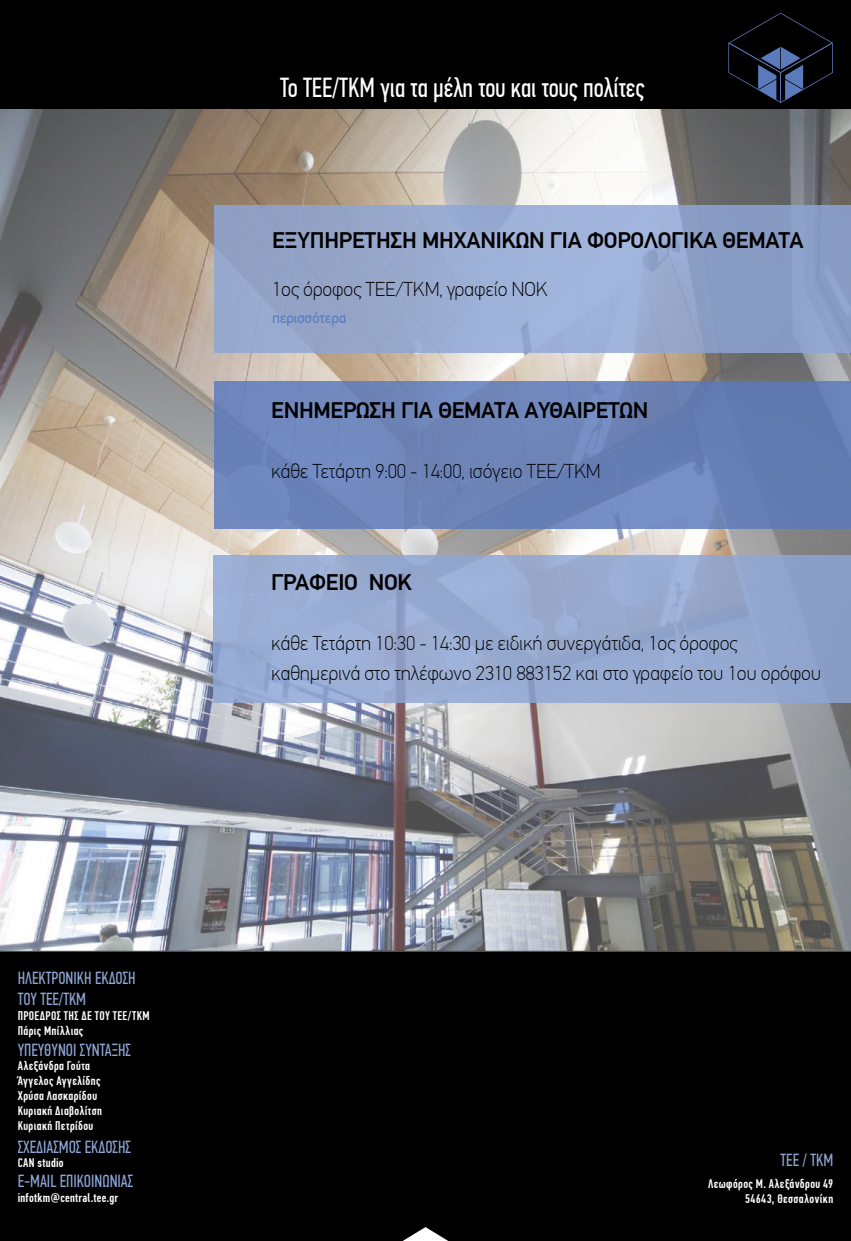
<style>
.page{position:relative;width:851px;height:1241px;background:#fff}
.page>*{position:absolute;margin:0;border:0;box-sizing:border-box;transform-origin:0 0}
.t1{font:27.5px "PF Din Text Comp Pro";color:#fff}
.t2{font:500 22.5px "PF Din Text Pro";letter-spacing:-.01em;color:#000}
.t3{font:100 20px/30px "PF Din Text Pro";letter-spacing:-.01em;color:#000}
.t4{font:17.5px/21px "PF Din Text Comp Pro";color:#8ea6d6}
.t5{font:15px "PF Din Text Pro";letter-spacing:-.01em;color:#5b7abc}
.t6{font:500 12.5px/15px "PF Din Text Comp Pro";letter-spacing:.03em;color:#fff}
</style>
<div class="page">
<img style="left:0;top:108px;width:850px;height:843px">
<div style="left:0;top:0;width:850px;height:108px;background:#000"></div>
<div style="left:0;top:951px;width:850px;height:289px;background:#000"></div>
<svg style="left:404px;top:1227px;width:43px;height:13px"></svg>
<svg style="left:728px;top:13px;width:104px;height:90px"></svg>
<div style="left:214px;top:555px;width:636px;height:147px;background:linear-gradient(to right,#9db0d6,#91a4cb)"></div>
<div style="left:215px;top:381px;width:635px;height:147px;background:linear-gradient(to bottom,#6b82b7,#6b84ba)"></div>
<svg style="left:215px;top:206px;width:635px;height:147px;background:#95a7cd"></svg>
<h3 class="t4" style="left:18px;top:967px;width:119px">ΗΛΕΚΤΡΟΝΙΚΗ ΕΚΔΟΣΗ<br>ΤΟΥ ΤΕΕ/ΤΚΜ</h3>
<h3 class="t4" style="left:18px;top:1039px;width:115px">ΥΠΕΥΘΥΝΟΙ ΣΥΝΤΑΞΗΣ</h3>
<p class="t6" style="left:18px;top:1008px;width:134px">ΠΡΟΕΔΡΟΣ ΤΗΣ ΔΕ ΤΟΥ ΤΕΕ/ΤΚΜ<br>Πάρις Μπίλλιας</p>
<p class="t6" style="left:18px;top:1058px;width:86px">Αλεξάνδρα Γούτα<br>Άγγελος Αγγελίδης<br>Χρύσα Λασκαρίδου<br>Κυριακή Διαβολίτση<br>Κυριακή Πετρίδου</p>
<h3 class="t4" style="left:18px;top:1136px;width:115px">ΣΧΕΔΙΑΣΜΟΣ ΕΚΔΟΣΗΣ</h3>
<p class="t6" style="left:18px;top:1155px;width:47px">CAN studio</p>
<h3 class="t4" style="left:18px;top:1170px;width:117px">E-MAIL ΕΠΙΚΟΙΝΩΝΙΑΣ</h3>
<p class="t6" style="left:18px;top:1190px;width:102px">infotkm@central.tee.gr</p>
<h1 class="t1" style="left:280px;top:71px;width:366px">Το ΤΕΕ/ΤΚΜ για τα μέλη του και τους πολίτες</h1>
<h2 class="t2" style="left:272px;top:227px;width:533px">ΕΞΥΠΗΡΕΤΗΣΗ ΜΗΧΑΝΙΚΩΝ ΓΙΑ ΦΟΡΟΛΟΓΙΚΑ ΘΕΜΑΤΑ</h2>
<h3 class="t3" style="left:272px;top:275px;width:277px">1oς όροφος ΤΕΕ/ΤΚΜ, γραφείο ΝΟΚ</h3>
<p class="t5" style="left:272px;top:309px;width:76px">περισσότερα</p>
<h2 class="t2" style="left:271px;top:397px;width:378px">ΕΝΗΜΕΡΩΣΗ ΓΙΑ ΘΕΜΑΤΑ ΑΥΘΑΙΡΕΤΩΝ</h2>
<h3 class="t3" style="left:271px;top:456px;width:331px">κάθε Τετάρτη 9:00 - 14:00, ισόγειο ΤΕΕ/ΤΚΜ</h3>
<h2 class="t2" style="left:271px;top:568px;width:142px">ΓΡΑΦΕΙΟ ΝΟΚ</h2>
<h3 class="t3" style="left:271px;top:628px;width:551px">κάθε Τετάρτη 10:30 - 14:30 με ειδική συνεργάτιδα, 1ος όροφος καθημερινά στο τηλέφωνο 2310 883152 και στο γραφείο του 1ου ορόφου</h3>
<h3 class="t4" style="left:780px;top:1149px;width:54px">ΤΕΕ / ΤΚΜ</h3>
<p class="t6" style="left:708px;top:1175px;width:127px;text-align:right">Λεωφόρος Μ. Αλεξάνδρου 49<br>54643, Θεσσαλονίκη</p>
</div>
